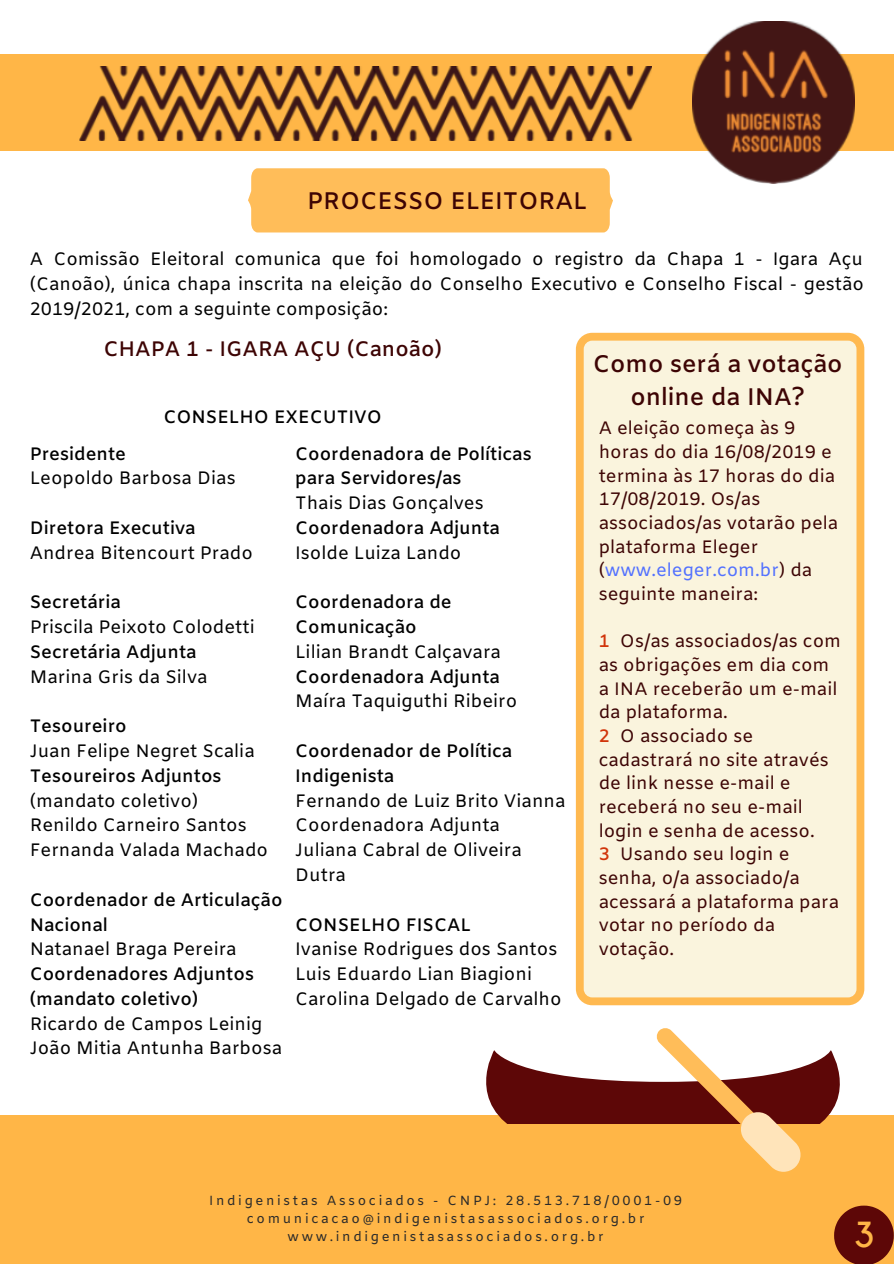
<style>
.page{position:relative;width:894px;height:1264px;background:#fff}
.page>*{position:absolute;margin:0;border:0;box-sizing:border-box;transform-origin:0 0}
.t1{font:36px "Kollektif";color:#ffb647}
.t2{font:600 24px/32.8px "Amiko";color:#3d0404;text-align:center}
.t3{font:600 21px "Amiko";color:#3d0404}
.t4{font:18px/24.8px "Amiko";color:#000}
.t5{font:18px/23.7px "Amiko";color:#3d0404}
.t6{font:600 18px/24.8px "Amiko";color:#000}
.t7{font:13.2px/18px "Amiko";letter-spacing:.2em;color:#2a2a2a;text-align:center}
.s1{color:#5271ff}
.s2{font-weight:600;color:#d1350b}
</style>
<div class="page">
<div style="left:0;top:54px;width:893px;height:97px;background:#ffb647"></div>
<img style="left:692px;top:22px;width:162px;height:162px">
<img style="left:79px;top:66px;width:273px;height:74px">
<img style="left:352px;top:66px;width:299px;height:74px">
<div style="left:248px;top:168px;width:365px;height:64px;background:#ffbd59"></div>
<div style="left:0;top:1115px;width:893px;height:148px;background:#ffb647"></div>
<svg style="left:486px;top:1028px;width:354px;height:143px"></svg>
<svg style="left:834px;top:1205px;width:59px;height:58px"></svg>
<svg style="left:575px;top:333px;width:289px;height:672px;background:#faefd3"></svg>
<h2 class="t2" style="left:307px;top:186px;width:281px">PROCESSO ELEITORAL</h2>
<p class="t4" style="left:30px;top:248px;width:835px;text-align:justify">A Comissão Eleitoral comunica que foi homologado o registro da Chapa 1 - Igara Açu (Canoão), única chapa inscrita na eleição do Conselho Executivo e Conselho Fiscal - gestão 2019/2021, com a seguinte composição:</p>
<p class="t3" style="left:103px;top:336px;width:340px">CHAPA 1 - IGARA AÇU (Canoão)</p>
<h2 class="t2" style="left:592px;top:349px;width:251px">Como será a votação online da INA?</h2>
<p class="t5" style="left:598px;top:417px;width:241px">A eleição começa às 9 horas do dia 16/08/2019 e termina às 17 horas do dia<br>17/08/2019. Os/as associados/as votarão pela plataforma Eleger (<span class="s1">www.eleger.com.br</span>) da seguinte maneira:</p>
<p class="t5" style="left:598px;top:630px;width:244px"><span class="s2">1</span> Os/as associados/as com as obrigações em dia com a INA receberão um e-mail da plataforma.<br><span class="s2">2</span> O associado se cadastrará no site através de link nesse e-mail e receberá no seu e-mail login e senha de acesso.<br><span class="s2">3</span> Usando seu login e senha, o/a associado/a acessará a plataforma para votar no período da votação.</p>
<p class="t6" style="left:163px;top:406px;width:220px">CONSELHO EXECUTIVO</p>
<p class="t6" style="left:295px;top:442px;width:238px">Coordenadora de Políticas para Servidores/as</p>
<p class="t4" style="left:295px;top:492px;width:190px">Thais Dias Gonçalves</p>
<p class="t6" style="left:295px;top:517px;width:206px">Coordenadora Adjunta</p>
<p class="t4" style="left:295px;top:541px;width:168px">Isolde Luiza Lando</p>
<p class="t6" style="left:295px;top:591px;width:158px">Coordenadora de<br>Comunicação</p>
<p class="t4" style="left:295px;top:641px;width:207px">Lilian Brandt Calçavara</p>
<p class="t6" style="left:295px;top:665px;width:206px">Coordenadora Adjunta</p>
<p class="t4" style="left:295px;top:690px;width:223px">Maíra Taquiguthi Ribeiro</p>
<p class="t6" style="left:295px;top:740px;width:218px">Coordenador de Política<br>Indigenista</p>
<p class="t4" style="left:295px;top:789px;width:272px">Fernando de Luiz Brito Vianna<br>Coordenadora Adjunta<br>Juliana Cabral de Oliveira<br>Dutra</p>
<p class="t6" style="left:295px;top:913px;width:177px">CONSELHO FISCAL</p>
<p class="t4" style="left:295px;top:938px;width:268px">Ivanise Rodrigues dos Santos<br>Luis Eduardo Lian Biagioni<br>Carolina Delgado de Carvalho</p>
<p class="t6" style="left:30px;top:442px;width:98px">Presidente</p>
<p class="t4" style="left:30px;top:467px;width:207px">Leopoldo Barbosa Dias</p>
<p class="t6" style="left:30px;top:517px;width:167px">Diretora Executiva</p>
<p class="t4" style="left:30px;top:541px;width:225px">Andrea Bitencourt Prado</p>
<p class="t6" style="left:30px;top:591px;width:93px">Secretária</p>
<p class="t4" style="left:30px;top:616px;width:226px">Priscila Peixoto Colodetti</p>
<p class="t6" style="left:30px;top:641px;width:168px">Secretária Adjunta</p>
<p class="t4" style="left:30px;top:665px;width:179px">Marina Gris da Silva</p>
<p class="t6" style="left:30px;top:715px;width:98px">Tesoureiro</p>
<p class="t4" style="left:30px;top:740px;width:226px">Juan Felipe Negret Scalia</p>
<p class="t6" style="left:30px;top:764px;width:193px">Tesoureiros Adjuntos</p>
<p class="t4" style="left:30px;top:789px;width:240px">(mandato coletivo)<br>Renildo Carneiro Santos<br>Fernanda Valada Machado</p>
<p class="t6" style="left:30px;top:888px;width:254px">Coordenador de Articulação<br>Nacional</p>
<p class="t4" style="left:30px;top:938px;width:208px">Natanael Braga Pereira</p>
<p class="t6" style="left:30px;top:963px;width:226px">Coordenadores Adjuntos (mandato coletivo)</p>
<p class="t4" style="left:30px;top:1012px;width:254px">Ricardo de Campos Leinig<br>João Mitia Antunha Barbosa</p>
<p class="t7" style="left:209px;top:1192px;width:474px">Indigenistas Associados - CNPJ: 28.513.718/0001-09 comunicacao@indigenistasassociados.org.br www.indigenistasassociados.org.br</p>
<h1 class="t1" style="left:854px;top:1217px;width:21px">3</h1>
</div>
